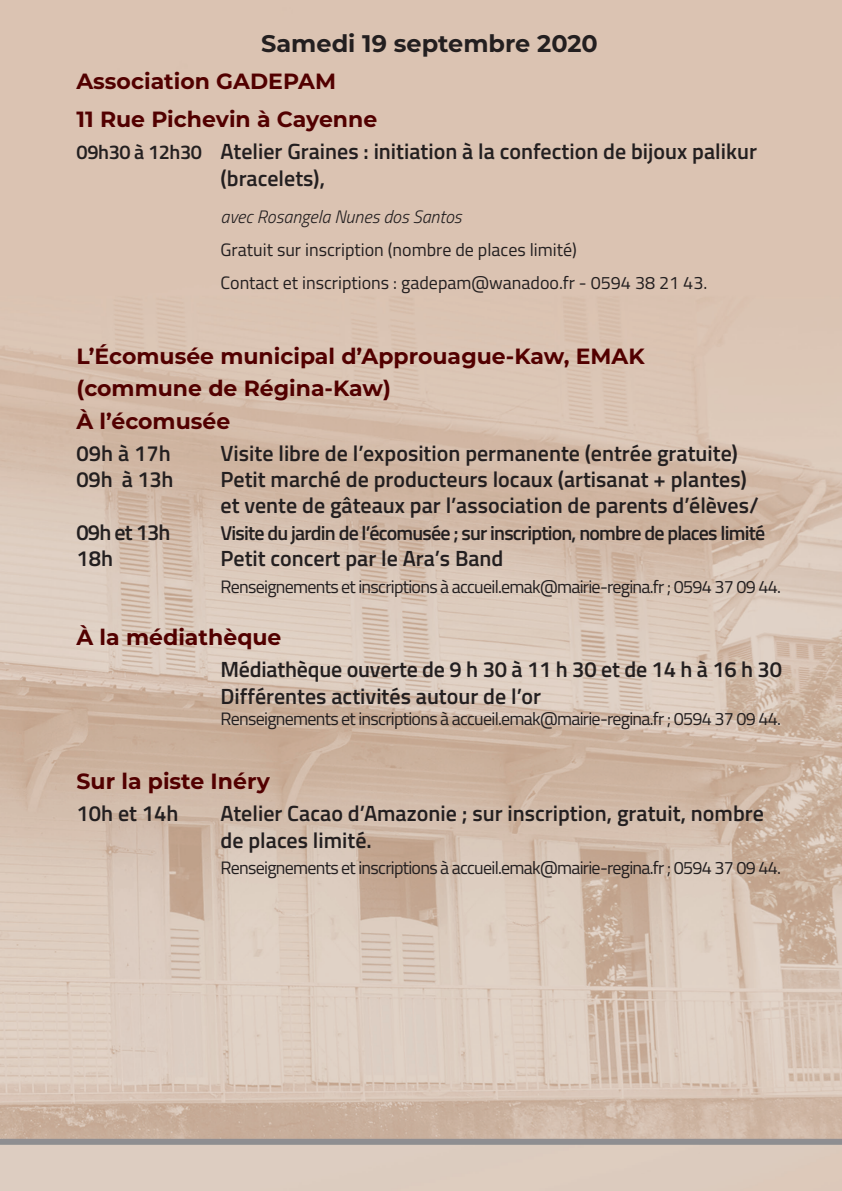
<style>
.page{position:relative;width:842px;height:1191px;background:#fff}
.page>*{position:absolute;margin:0;border:0;box-sizing:border-box;transform-origin:0 0}
.t1{font:700 24px "Montserrat";color:#231f20}
.t2{font:600 22px/26.4px "Titillium Web";color:#231f20}
.t3{font:700 22px/32px "Montserrat";color:#520000}
.t4{font:600 20px "Titillium Web";letter-spacing:-.04em;color:#231f20}
.t5{font:18px "Titillium Web";letter-spacing:-.04em;color:#231f20}
.t6{font:18px/33px "Titillium";color:#231f20}
.t7{font:italic 300 18px "Titillium Web";color:#231f20}
.s1{font-size:20px}
</style>
<div class="page">
<img style="left:0;top:0;width:842px;height:1191px">
<p class="t1" style="left:261px;top:26px;width:338px">Samedi 19 septembre 2020</p>
<p class="t3" style="left:77px;top:62px;width:302px;line-height:37.8px">Association GADEPAM<br>11 Rue Pichevin à Cayenne</p>
<p class="t2" style="left:221px;top:138px;width:538px;text-indent:-144px"><span class="s1">09h30 à 12h30</span> Atelier Graines : initiation à la confection de bijoux palikur (bracelets),</p>
<p class="t7" style="left:221px;top:203px;width:243px">avec Rosangela Nunes dos Santos</p>
<p class="t6" style="left:221px;top:233px;width:488px">Gratuit sur inscription (nombre de places limité)<br>Contact et inscriptions : gadepam@wanadoo.fr - 0594 38 21 43.</p>
<p class="t3" style="left:77px;top:339px;width:570px">L’Écomusée municipal d’Approuague-Kaw, EMAK (commune de Régina-Kaw)<br>À l’écomusée</p>
<p class="t2" style="left:77px;top:439px;width:96px">09h à 17h</p>
<p class="t2" style="left:221px;top:439px;width:519px">Visite libre de l’exposition permanente (entrée gratuite)</p>
<p class="t2" style="left:77px;top:465px;width:98px">09h à 13h</p>
<p class="t2" style="left:221px;top:465px;width:540px">Petit marché de producteurs locaux (artisanat + plantes) et vente de gâteaux par l’association de parents d’élèves/</p>
<p class="t2" style="left:77px;top:518px;width:96px">09h et 13h</p>
<p class="t4" style="left:221px;top:517px;width:546px">Visite du jardin de l’écomusée ; sur inscription, nombre de places limité</p>
<p class="t2" style="left:77px;top:545px;width:38px">18h</p>
<p class="t2" style="left:221px;top:545px;width:284px">Petit concert par le Ara’s Band</p>
<p class="t5" style="left:221px;top:572px;width:562px">Renseignements et inscriptions à accueil.emak@mairie-regina.fr ; 0594 37 09 44.</p>
<p class="t3" style="left:77px;top:620px;width:206px">À la médiathèque</p>
<p class="t2" style="left:221px;top:656px;width:563px">Médiathèque ouverte de 9 h 30 à 11 h 30 et de 14 h à 16 h 30<br>Différentes activités autour de l’or</p>
<p class="t5" style="left:221px;top:705px;width:562px">Renseignements et inscriptions à accueil.emak@mairie-regina.fr ; 0594 37 09 44.</p>
<p class="t3" style="left:77px;top:764px;width:195px">Sur la piste Inéry</p>
<p class="t2" style="left:77px;top:800px;width:104px">10h et 14h</p>
<p class="t2" style="left:221px;top:800px;width:545px">Atelier Cacao d’Amazonie ; sur inscription, gratuit, nombre de places limité.</p>
<p class="t5" style="left:221px;top:854px;width:562px">Renseignements et inscriptions à accueil.emak@mairie-regina.fr ; 0594 37 09 44.</p>
</div>
